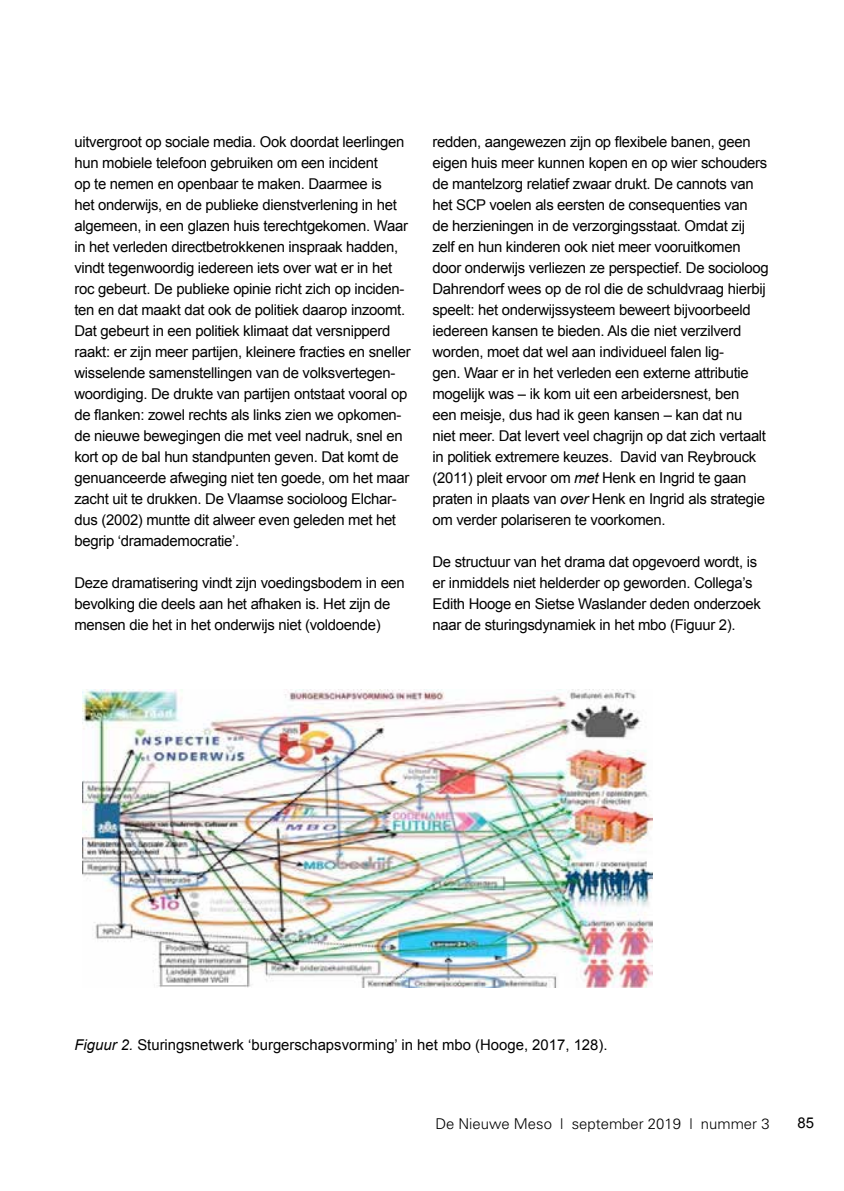
<style>
.page{position:relative;width:844px;height:1191px;background:#fff}
.page>*{position:absolute;margin:0;border:0;box-sizing:border-box;transform-origin:0 0}
.t1{font:14.88px/21px "Arial";letter-spacing:-.02em;color:#000}
.t2{font:14.88px "Arial";color:#000}
.t3{font:300 14.88px "Univers";color:#000}
.s1{font-style:italic}
</style>
<div class="page">
<img style="left:83px;top:690px;width:569px;height:297px">
<p class="t1" style="left:74px;top:131px;width:338px">uitvergroot op sociale media. Ook doordat leerlingen hun mobiele telefoon gebruiken om een incident<br>op te nemen en openbaar te maken. Daarmee is<br>het onderwijs, en de publieke dienstverlening in het algemeen, in een glazen huis terechtgekomen. Waar in het verleden directbetrokkenen inspraak hadden, vindt tegenwoordig iedereen iets over wat er in het roc gebeurt. De publieke opinie richt zich op inciden&shy;ten en dat maakt dat ook de politiek daarop inzoomt.<br>Dat gebeurt in een politiek klimaat dat versnipperd raakt: er zijn meer partijen, kleinere fracties en sneller wisselende samenstellingen van de volksvertegen&shy;woordiging. De drukte van partijen ontstaat vooral op de flanken: zowel rechts als links zien we opkomen&shy;de nieuwe bewegingen die met veel nadruk, snel en kort op de bal hun standpunten geven. Dat komt de genuanceerde afweging niet ten goede, om het maar zacht uit te drukken. De Vlaamse socioloog Elchar&shy;dus (2002) muntte dit alweer even geleden met het begrip ‘dramademocratie’.</p>
<p class="t1" style="left:74px;top:573px;width:332px">Deze dramatisering vindt zijn voedingsbodem in een bevolking die deels aan het afhaken is. Het zijn de mensen die het in het onderwijs niet (voldoende)</p>
<p class="t1" style="left:432px;top:132px;width:337px">redden, aangewezen zijn op flexibele banen, geen eigen huis meer kunnen kopen en op wier schouders de mantelzorg relatief zwaar drukt. De cannots van het SCP voelen als eersten de consequenties van<br>de herzieningen in de verzorgingsstaat. Omdat zij zelf en hun kinderen ook niet meer vooruitkomen door onderwijs verliezen ze perspectief. De socioloog Dahrendorf wees op de rol die de schuldvraag hierbij speelt: het onderwijssysteem beweert bijvoorbeeld iedereen kansen te bieden. Als die niet verzilverd worden, moet dat wel aan individueel falen lig-<br>gen. Waar er in het verleden een externe attributie mogelijk was – ik kom uit een arbeidersnest, ben<br>een meisje, dus had ik geen kansen – kan dat nu niet meer. Dat levert veel chagrijn op dat zich vertaalt in politiek extremere keuzes. David van Reybrouck (2011) pleit ervoor om <span class="s1">met</span> Henk en Ingrid te gaan praten in plaats van <span class="s1">over</span> Henk en Ingrid als strategie om verder polariseren te voorkomen.</p>
<p class="t1" style="left:432px;top:552px;width:330px">De structuur van het drama dat opgevoerd wordt, is er inmiddels niet helderder op geworden. Collega’s Edith Hooge en Sietse Waslander deden onderzoek naar de sturingsdynamiek in het mbo (Figuur 2).</p>
<p class="t2" style="left:74px;top:1035px;width:534px"><span class="s1">Figuur 2.</span> Sturingsnetwerk ‘burgerschapsvorming’ in het mbo (Hooge, 2017, 128).</p>
<p class="t3" style="left:435px;top:1114px;width:335px">De Nieuwe Meso | september 2019 | nummer 3</p>
<p class="t1" style="left:797px;top:1112px;width:18px">85</p>
</div>
